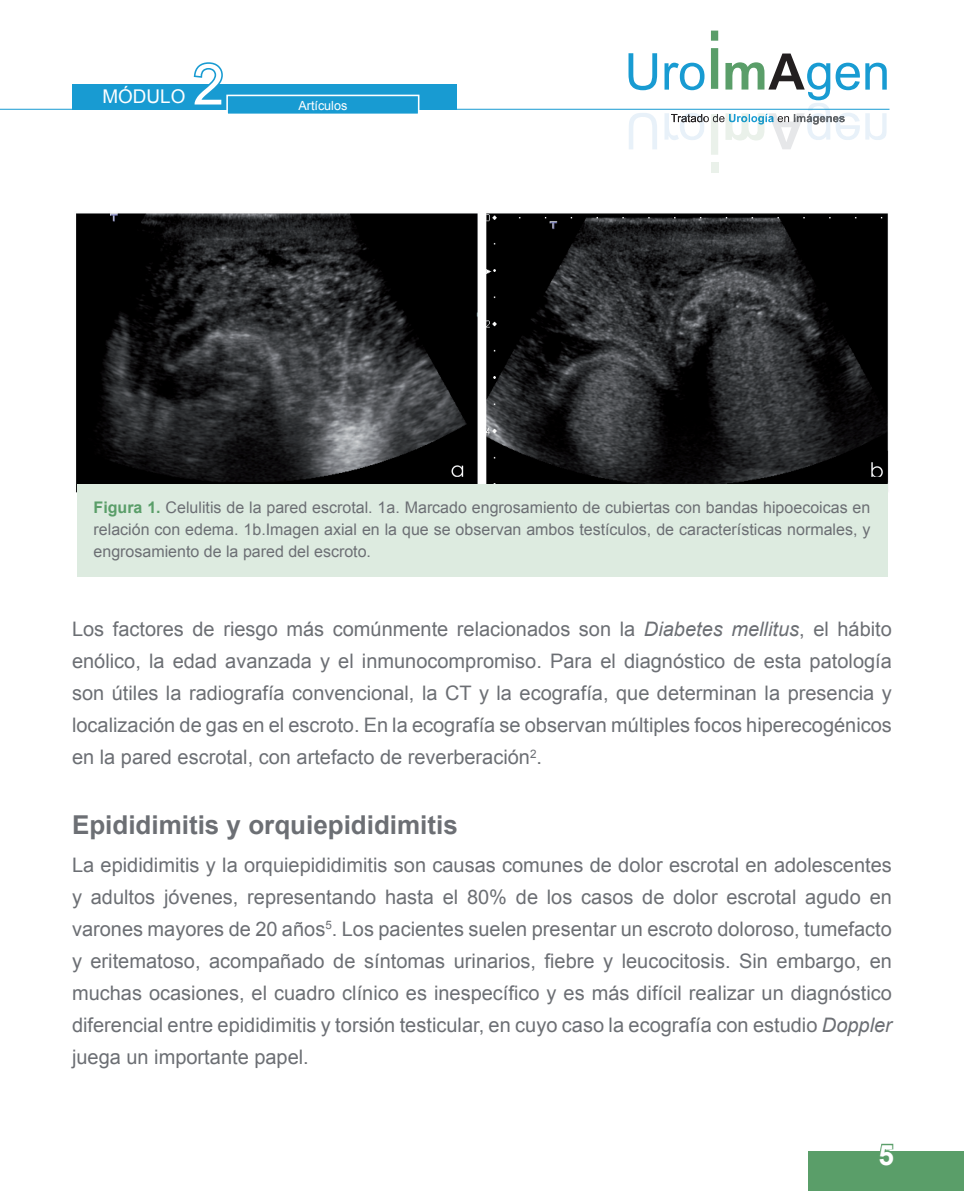
<style>
.page{position:relative;width:964px;height:1191px;background:#fff}
.page>*{position:absolute;margin:0;border:0;box-sizing:border-box;transform-origin:0 0}
.t1{font:56.6px "Arial";color:#fff}
.t2{font:700 28px "Arial";color:#fff}
.t3{font:700 26px "Arial";color:#6c6f74}
.t4{font:20px/32px "Arial";color:#6c6f74;text-align:justify}
.t5{font:18.8px "Arial";color:#fff}
.t6{font:16px/22px "Arial";color:#6c6f74;text-align:justify}
.t7{font:12.6px "Arial";color:#fff}
.s1{font-weight:700;color:#5a9e69}
.s2{font-style:italic}
</style>
<div class="page">
<div style="left:72px;top:84px;width:384px;height:26px;background:#189bd2"></div>
<svg style="left:193px;top:62px;width:30px;height:22px"></svg>
<div style="left:711px;top:162px;width:7px;height:10px;background:#eaf1ea"></div>
<hr style="left:0;top:109px;width:889px;height:1px;background:#189bd2">
<div style="left:227px;top:95px;width:192px;height:19px;background:#189bd2"></div>
<div style="left:226px;top:95px;width:193px;height:20px;border:2px solid #fff"></div>
<div style="left:809px;top:1151px;width:155px;height:40px;background:#5a9e69"></div>
<svg style="left:880px;top:1143px;width:14px;height:8px"></svg>
<img style="left:76px;top:213px;width:813px;height:282px">
<div style="left:77px;top:484px;width:810px;height:92px;background:#ddebe0"></div>
<svg style="left:628px;top:31px;width:259px;height:124px"></svg>
<p class="t5" style="left:102px;top:86px;width:84px">MÓDULO</p>
<h1 class="t1" style="left:193px;top:53px;width:33px">2</h1>
<p class="t7" style="left:298px;top:98px;width:51px">Artículos</p>
<p class="t6" style="left:94px;top:496px;width:778px"><span class="s1">Figura 1.</span> Celulitis de la pared escrotal. 1a. Marcado engrosamiento de cubiertas con bandas hipoecoicas en relación con edema. 1b.Imagen axial en la que se observan ambos testículos, de características normales, y engrosamiento de la pared del escroto.</p>
<p class="t4" style="left:72px;top:613px;width:821px">Los factores de riesgo más comúnmente relacionados son la <span class="s2">Diabetes mellitus</span>, el hábito enólico, la edad avanzada y el inmunocompromiso. Para el diagnóstico de esta patología son útiles la radiografía convencional, la CT y la ecografía, que determinan la presencia y localización de gas en el escroto. En la ecografía se observan múltiples focos hiperecogénicos en la pared escrotal, con artefacto de reverberación<sup>2</sup>.</p>
<h3 class="t3" style="left:72px;top:810px;width:387px">Epididimitis y orquiepididimitis</h3>
<p class="t4" style="left:72px;top:848px;width:821px">La epididimitis y la orquiepididimitis son causas comunes de dolor escrotal en adolescentes y adultos jóvenes, representando hasta el 80% de los casos de dolor escrotal agudo en varones mayores de 20 años<sup>5</sup>. Los pacientes suelen presentar un escroto doloroso, tumefacto y eritematoso, acompañado de síntomas urinarios, fiebre y leucocitosis. Sin embargo, en muchas ocasiones, el cuadro clínico es inespecífico y es más difícil realizar un diagnóstico diferencial entre epididimitis y torsión testicular, en cuyo caso la ecografía con estudio <span class="s2">Doppler </span>juega un importante papel.</p>
<h2 class="t2" style="left:878px;top:1139px;width:17px">5</h2>
</div>
